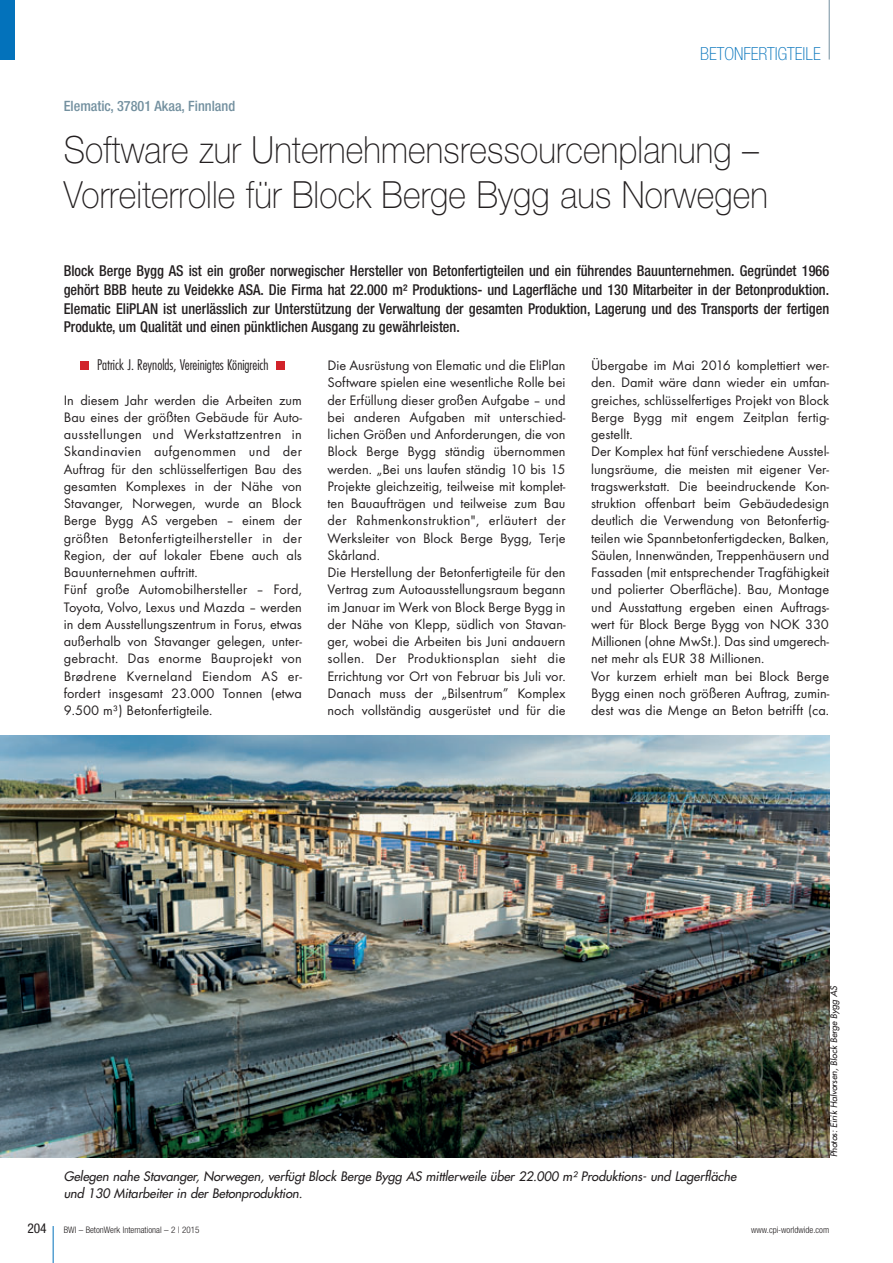
<style>
.page{position:relative;width:893px;height:1263px;background:#fff}
.page>*{position:absolute;margin:0;border:0;box-sizing:border-box;transform-origin:0 0}
.t1{font:100 37.5px/45px "Helvetica Neue";letter-spacing:.005em;color:#231f20;scale:.9 1}
.t2{font:100 condensed 18px "Helvetica Neue";color:#0372bb}
.t3{font:500 condensed 15px/18.8px "Helvetica Neue";color:#231f20;text-align:justify;scale:.95 1}
.t4{font:14.25px/17.2px "Futura T";color:#231f20}
.t5{font:300 condensed 14.25px "Futura";color:#231f20}
.t6{font:500 condensed 14.25px "Helvetica Neue";color:#73909f}
.t7{font:condensed 13.5px "Helvetica Neue";color:#231f20}
.t8{font:italic 12.75px/17.2px "Futura";color:#231f20}
.t9{font:300 condensed 9px "Helvetica Neue";color:#231f20}
.t10{font:italic 9px "Futura";color:#231f20}
</style>
<div class="page">
<hr style="left:53px;top:1226px;width:1px;height:37px;background:#0372bb">
<hr style="left:829px;top:0;width:1px;height:60px;background:#73909f">
<div style="left:0;top:0;width:15px;height:60px;background:#0372bb"></div>
<div style="left:80px;top:361px;width:9px;height:9px;background:#d1232a"></div>
<div style="left:277px;top:361px;width:8px;height:9px;background:#d1232a"></div>
<img style="left:0;top:736px;width:829px;height:421px">
<p class="t6" style="left:64px;top:98px;width:173px">Elematic, 37801 Akaa, Finnland</p>
<p class="t2" style="left:700px;top:43px;width:122px">BETONFERTIGTEILE</p>
<h1 class="t1" style="left:64px;top:127px;width:784px">Software zur Unternehmensressourcenplanung –<br>Vorreiterrolle für Block Berge Bygg aus Norwegen</h1>
<p class="t3" style="left:64px;top:261px;width:807px">Block Berge Bygg AS ist ein großer norwegischer Hersteller von Betonfertigteilen und ein führendes Bauunternehmen. Gegründet 1966 gehört BBB heute zu Veidekke ASA. Die Firma hat 22.000 m² Produktions- und Lagerfläche und 130 Mitarbeiter in der Betonproduktion.<br>Elematic EliPLAN ist unerlässlich zur Unterstützung der Verwaltung der gesamten Produktion, Lagerung und des Transports der fertigen Produkte, um Qualität und einen pünktlichen Ausgang zu gewährleisten.</p>
<p class="t5" style="left:97px;top:356px;width:173px">Patrick J. Reynolds, Vereinigtes Königreich</p>
<p class="t4" style="left:64px;top:391px;width:240px">In diesem Jahr werden die Arbeiten zum Bau eines der größten Gebäude für Auto - ausstellungen und Werkstattzentren in Skan dinavien aufgenommen und der Auftrag für den schlüsselfertigen Bau des gesamten Komplexes in der Nähe von Stavanger, Norwegen, wurde an Block Berge Bygg AS vergeben – einem der größten Betonfertigteilhersteller in der Region, der auf lokaler Ebene auch als Bauunternehmen auftritt.<br>Fünf große Automobilhersteller – Ford, Toyota, Volvo, Lexus und Mazda – werden in dem Ausstellungszentrum in Forus, etwas außerhalb von Stavanger gelegen, unter - gebracht. Das enorme Bauprojekt von Brødrene Kverneland Eiendom AS er - fordert insgesamt 23.000 Tonnen (etwa 9.500 m³) Betonfertigteile.</p>
<p class="t4" style="left:327px;top:357px;width:240px">Die Ausrüstung von Elematic und die EliPlan Software spielen eine wesentliche Rolle bei der Erfüllung dieser großen Aufgabe – und bei anderen Aufgaben mit unterschied - lichen Größen und Anforderungen, die von Block Berge Bygg ständig übernommen werden. „Bei uns laufen ständig 10 bis 15<br>Projekte gleichzeitig, teilweise mit komplet&shy;ten Bauaufträgen und teilweise zum Bau der Rahmenkonstruktion", erläutert der Werksleiter von Block Berge Bygg, Terje Skårland.<br>Die Herstellung der Betonfertigteile für den Vertrag zum Autoausstellungsraum begann im Januar im Werk von Block Berge Bygg in der Nähe von Klepp, südlich von Stavan - ger, wobei die Arbeiten bis Juni andauern sollen. Der Produktionsplan sieht die Errichtung vor Ort von Februar bis Juli vor.<br>Danach muss der „Bilsentrum” Komplex noch vollständig ausgerüstet und für die</p>
<p class="t4" style="left:591px;top:357px;width:240px">Übergabe im Mai 2016 komplettiert wer&shy;den. Damit wäre dann wieder ein umfan&shy;greiches, schlüsselfertiges Projekt von Block Berge Bygg mit engem Zeitplan fertig - gestellt.<br>Der Komplex hat fünf verschiedene Ausstel - lungsräume, die meisten mit eigener Ver - tragswerkstatt. Die beeindruckende Kon - struktion offenbart beim Gebäudedesign deutlich die Verwendung von Betonfertig - teilen wie Spannbetonfertigdecken, Balken, Säulen, Innenwänden, Treppenhäusern und Fassaden (mit entsprechender Tragfähigkeit und polierter Oberfläche). Bau, Montage und Ausstattung ergeben einen Auf trags - wert für Block Berge Bygg von NOK 330<br>Millionen (ohne MwSt.). Das sind umgerech&shy;net mehr als EUR 38 Millionen.<br>Vor kurzem erhielt man bei Block Berge Bygg einen noch größeren Auftrag, zumin&shy;dest was die Menge an Beton betrifft (ca.</p>
<p class="t10" style="left:828px;top:1157px;width:175px;rotate:-90deg">Photos: Eirik Halvorsen, Block Berg e Bygg AS</p>
<p class="t8" style="left:64px;top:1167px;width:676px">Gelegen nahe Stavanger, Norwegen, verfügt Block Berge Bygg AS mittlerweile über 22.000 m² Produktions- und Lagerfläche und 130 Mitarbeiter in der Betonproduktion.</p>
<p class="t7" style="left:28px;top:1220px;width:21px">204</p>
<p class="t9" style="left:64px;top:1224px;width:137px">BWI – BetonWerk International – 2 | 2015</p>
<p class="t9" style="left:751px;top:1224px;width:79px">www.cpi-worldwide.com</p>
</div>
